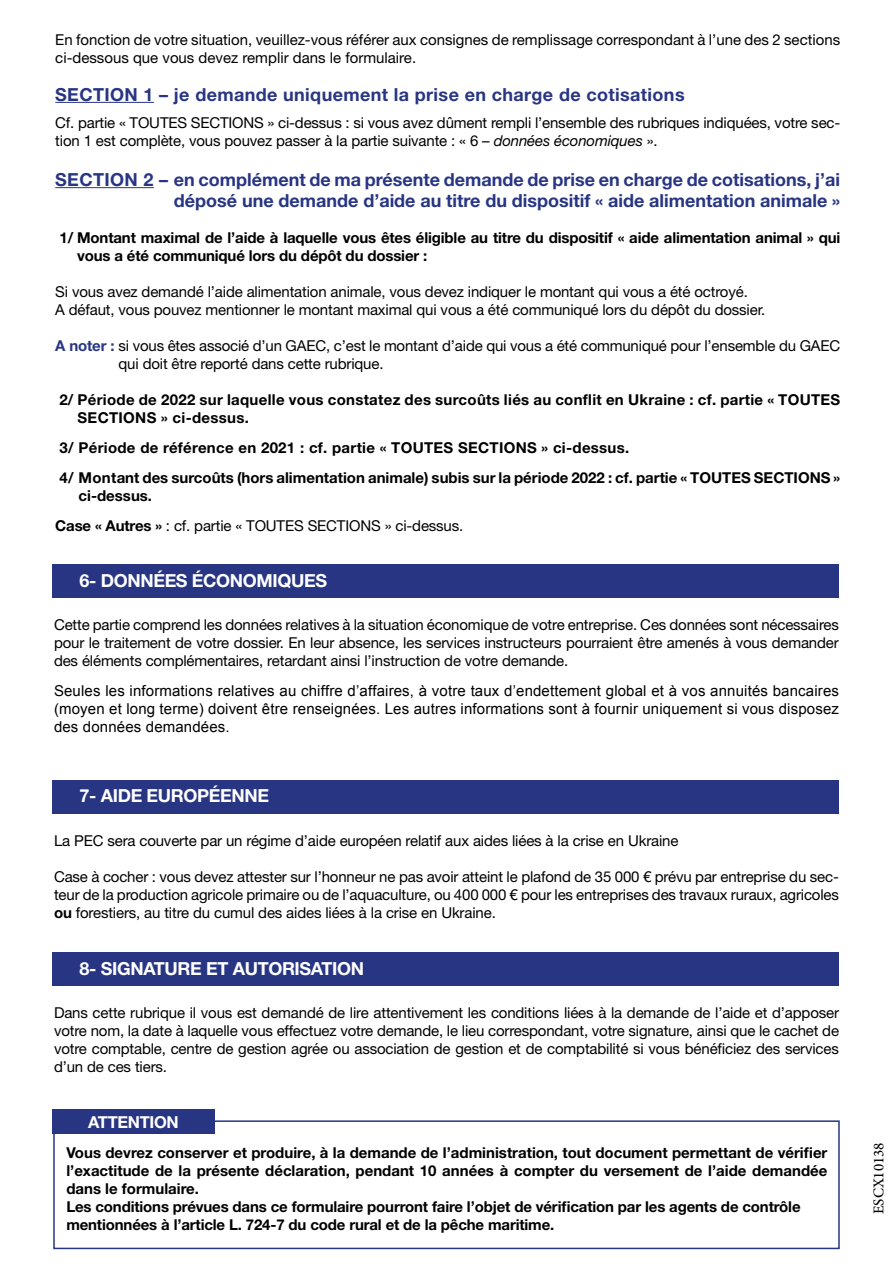
<style>
.page{position:relative;width:893px;height:1263px;background:#fff}
.page>*{position:absolute;margin:0;border:0;box-sizing:border-box;transform-origin:0 0}
.t1{font:700 18px/21.6px "Helvetica Neue LT Std";color:#283583;text-align:right}
.t2{font:700 18px "Helvetica Neue LT Std";letter-spacing:-.02em;color:#fff}
.t3{font:700 18px "Helvetica Neue LT Std";letter-spacing:.02em;color:#283583}
.t4{font:700 16.5px "Helvetica Neue LT Std";letter-spacing:-.02em;color:#fff}
.t5{font:15px/18px "Helvetica Neue LT Std";letter-spacing:-.01em;color:#000}
.t6{font:700 15px/18px "Helvetica Neue LT Std";color:#000}
.t7{font:15px/18px "Arial";letter-spacing:.01em;color:#000;text-align:justify}
.t8{font:700 15px/18px "Helvetica Neue LT Std";letter-spacing:.02em;color:#000}
.t9{font:500 15px "Minion Pro";color:#000}
.s1{font-style:italic}
.s2{font-weight:700;color:#283583}
.s3{font-weight:700}
</style>
<div class="page">
<div style="left:53px;top:1120px;width:787px;height:129px;border:2px solid #283583"></div>
<hr style="left:55px;top:102px;width:99px;height:1px;background:#283583">
<hr style="left:55px;top:187px;width:99px;height:1px;background:#283583">
<div style="left:53px;top:564px;width:786px;height:34px;background:#283583"></div>
<div style="left:53px;top:780px;width:786px;height:33px;background:#283583"></div>
<div style="left:53px;top:952px;width:786px;height:34px;background:#283583"></div>
<div style="left:53px;top:1109px;width:162px;height:24px;background:#283583"></div>
<p class="t5" style="left:55px;top:30px;width:786px">En fonction de votre situation, veuillez-vous référer aux consignes de remplissage correspondant à l’une des 2 sections ci-dessous que vous devez remplir dans le formulaire.</p>
<p class="t3" style="left:55px;top:83px;width:631px">SECTION 1 – je demande uniquement la prise en charge de cotisations</p>
<p class="t5" style="left:55px;top:113px;width:786px">Cf. partie « TOUTES SECTIONS » ci-dessus : si vous avez dûment rempli l’ensemble des rubriques indiquées, votre sec&shy;tion 1 est complète, vous pouvez passer à la partie suivante : « 6 – <span class="s1">données économiques</span> ».</p>
<p class="t1" style="left:55px;top:168px;width:786px">SECTION 2 – en complément de ma présente demande de prise en charge de cotisations, j’ai déposé une demande d’aide au titre du dispositif « aide alimentation animale »</p>
<p class="t6" style="left:77px;top:229px;width:765px;text-indent:-18px">1/ Montant maximal de l’aide à laquelle vous êtes éligible au titre du dispositif « aide alimentation animal » qui vous a été communiqué lors du dépôt du dossier :</p>
<p class="t5" style="left:55px;top:283px;width:711px">Si vous avez demandé l’aide alimentation animale, vous devez indiquer le montant qui vous a été octroyé.<br>A défaut, vous pouvez mentionner le montant maximal qui vous a été communiqué lors du dépôt du dossier.</p>
<p class="t5" style="left:119px;top:337px;width:723px;text-indent:-63px"><span class="s2">A noter :</span> si vous êtes associé d’un GAEC, c’est le montant d’aide qui vous a été communiqué pour l’ensemble du GAEC qui doit être reporté dans cette rubrique.</p>
<p class="t8" style="left:78px;top:391px;width:764px;text-indent:-18px">2/ Période de 2022 sur laquelle vous constatez des surcoûts liés au confit en Ukraine : cf. partie « TOUTES<br>SECTIONS » ci-dessus.</p>
<p class="t8" style="left:60px;top:439px;width:571px">3/ Période de référence en 2021 : cf. partie « TOUTES SECTIONS » ci-dessus.</p>
<p class="t6" style="left:79px;top:469px;width:763px;text-indent:-19px">4/ Montant des surcoûts (hors alimentation animale) subis sur la période 2022 : cf. partie « TOUTES SECTIONS » ci-dessus.</p>
<p class="t5" style="left:55px;top:517px;width:410px"><span class="s3">Case « Autres »</span> : cf. partie « TOUTES SECTIONS » ci-dessus.</p>
<p class="t2" style="left:80px;top:569px;width:249px">6- DONNÉES ÉCONOMIQUES</p>
<p class="t5" style="left:54px;top:616px;width:786px;text-align:justify">Cette partie comprend les données relatives à la situation économique de votre entreprise. Ces données sont nécessaires pour le traitement de votre dossier. En leur absence, les services instructeurs pourraient être amenés à vous demander des éléments complémentaires, retardant ainsi l’instruction de votre demande.</p>
<p class="t7" style="left:54px;top:682px;width:786px">Seules les informations relatives au chiffre d’affaires, à votre taux d’endettement global et à vos annuités bancaires (moyen et long terme) doivent être renseignées. Les autres informations sont à fournir uniquement si vous disposez des données demandées.</p>
<p class="t2" style="left:80px;top:785px;width:191px">7- AIDE EUROPÉENNE</p>
<p class="t5" style="left:54px;top:831px;width:626px">La PEC sera couverte par un régime d’aide européen relatif aux aides liées à la crise en Ukraine</p>
<p class="t5" style="left:54px;top:867px;width:786px;text-align:justify">Case à cocher : vous devez attester sur l’honneur ne pas avoir atteint le plafond de 35 000 € prévu par entreprise du sec&shy;teur de la production agricole primaire ou de l’aquaculture, ou 400 000 € pour les entreprises des travaux ruraux, agricoles <span class="s3">ou</span> forestiers, au titre du cumul des aides liées à la crise en Ukraine.</p>
<p class="t2" style="left:80px;top:957px;width:286px">8- SIGNATURE ET AUTORISATION</p>
<p class="t5" style="left:54px;top:1004px;width:787px;text-align:justify">Dans cette rubrique il vous est demandé de lire attentivement les conditions liées à la demande de l’aide et d’apposer votre nom, la date à laquelle vous effectuez votre demande, le lieu correspondant, votre signature, ainsi que le cachet de votre comptable, centre de gestion agrée ou association de gestion et de comptabilité si vous bénéfciez des services d’un de ces tiers.</p>
<p class="t4" style="left:88px;top:1112px;width:92px">ATTENTION</p>
<p class="t6" style="left:66px;top:1143px;width:763px">Vous devrez conserver et produire, à la demande de l’administration, tout document permettant de vérifer l’exactitude de la présente déclaration, pendant 10 années à compter du versement de l’aide demandée dans le formulaire.<br>Les conditions prévues dans ce formulaire pourront faire l’objet de vérifcation par les agents de contrôle mentionnées à l’article L. 724-7 du code rural et de la pêche maritime.</p>
<p class="t9" style="left:869px;top:1214px;width:73px;rotate:-90deg">ESCX10138</p>
</div>
